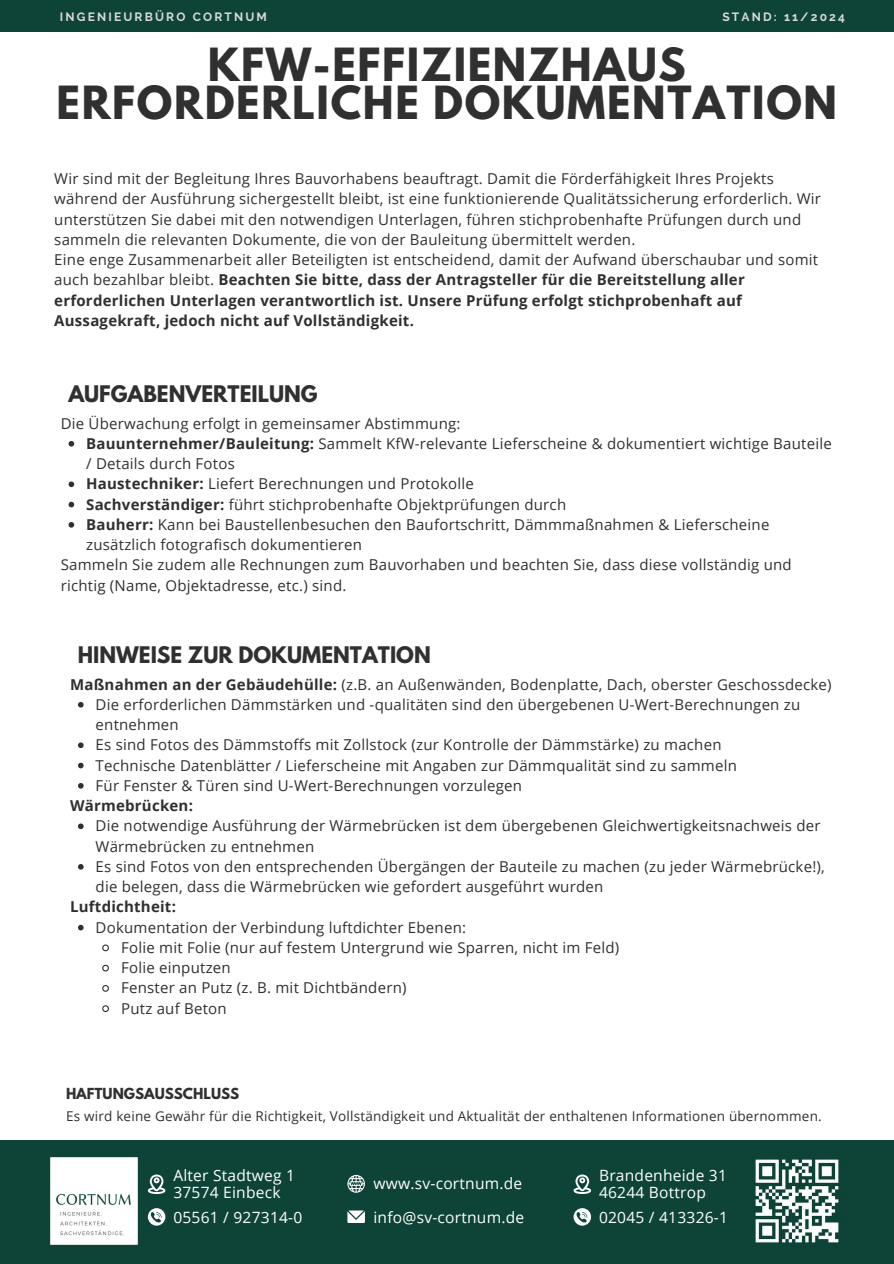
<style>
.page{position:relative;width:894px;height:1264px;background:#fff}
.page>*{position:absolute;margin:0;border:0;box-sizing:border-box;transform-origin:0 0}
.t1{font:700 40.5px/38.2px "League Spartan";letter-spacing:.04em;color:#303030;text-align:center}
.t2{font:700 20.25px "League Spartan";color:#303030}
.t3{font:15.6px/16.8px "Open Sans";letter-spacing:.015em;color:#fff}
.t4{font:15px/20.2px "Open Sans";letter-spacing:.015em;color:#303030}
.t5{font:700 15px "Open Sans";letter-spacing:.015em;color:#303030}
.t6{font:13.5px "Open Sans";letter-spacing:.015em;color:#303030}
.t7{font:700 13.5px "League Spartan";color:#303030}
.t8{font:700 12px "Raleway";letter-spacing:.18em;color:#d9d9d9}
.s1{font-weight:700}
</style>
<div class="page">
<div style="left:0;top:1140px;width:893px;height:123px;background:#0e4437"></div>
<div style="left:0;top:0;width:893px;height:32px;background:#0e4437"></div>
<img style="left:51px;top:1157px;width:86px;height:87px">
<img style="left:755px;top:1159px;width:84px;height:84px">
<svg style="left:148px;top:1208px;width:17px;height:17px"></svg>
<svg style="left:347px;top:1210px;width:18px;height:12px"></svg>
<svg style="left:148px;top:1174px;width:17px;height:19px"></svg>
<svg style="left:347px;top:1174px;width:18px;height:18px"></svg>
<svg style="left:573px;top:1174px;width:18px;height:19px"></svg>
<svg style="left:573px;top:1208px;width:18px;height:17px"></svg>
<svg style="left:69px;top:441px;width:5px;height:5px"></svg>
<svg style="left:69px;top:481px;width:5px;height:6px"></svg>
<svg style="left:69px;top:502px;width:5px;height:5px"></svg>
<svg style="left:69px;top:522px;width:5px;height:5px"></svg>
<svg style="left:78px;top:702px;width:6px;height:5px"></svg>
<svg style="left:78px;top:742px;width:6px;height:6px"></svg>
<svg style="left:78px;top:762px;width:6px;height:6px"></svg>
<svg style="left:78px;top:783px;width:6px;height:5px"></svg>
<svg style="left:78px;top:823px;width:6px;height:6px"></svg>
<svg style="left:78px;top:864px;width:6px;height:5px"></svg>
<svg style="left:78px;top:924px;width:6px;height:6px"></svg>
<svg style="left:102px;top:944px;width:7px;height:8px"></svg>
<svg style="left:102px;top:964px;width:7px;height:8px"></svg>
<svg style="left:102px;top:985px;width:7px;height:7px"></svg>
<svg style="left:102px;top:1005px;width:7px;height:7px"></svg>
<p class="t8" style="left:60px;top:10px;width:208px">INGENIEURBÜRO CORTNUM</p>
<p class="t8" style="left:722px;top:10px;width:124px">STAND: 11/2024</p>
<p class="t1" style="left:57px;top:51px;width:781px">KFW-EFFIZIENZHAUS<br>ERFORDERLICHE DOKUMENTATION</p>
<p class="t4" style="left:54px;top:168px;width:768px">Wir sind mit der Begleitung Ihres Bauvorhabens beauftragt. Damit die Förderfähigkeit Ihres Projekts während der Ausführung sichergestellt bleibt, ist eine funktionierende Qualitätssicherung erforderlich. Wir unterstützen Sie dabei mit den notwendigen Unterlagen, führen stichprobenhafte Prüfungen durch und sammeln die relevanten Dokumente, die von der Bauleitung übermittelt werden.<br>Eine enge Zusammenarbeit aller Beteiligten ist entscheidend, damit der Aufwand überschaubar und somit auch bezahlbar bleibt. <span class="s1">Beachten Sie bitte, dass der Antragsteller für die Bereitstellung aller erforderlichen Unterlagen verantwortlich ist. Unsere Prüfung erfolgt stichprobenhaft auf Aussagekraft, jedoch nicht auf Vollständigkeit.</span></p>
<p class="t2" style="left:68px;top:384px;width:251px">AUFGABENVERTEILUNG</p>
<p class="t4" style="left:61px;top:412px;width:401px">Die Überwachung erfolgt in gemeinsamer Abstimmung:</p>
<p class="t4" style="left:86px;top:433px;width:746px"><span class="s1">Bauunternehmer/Bauleitung:</span> Sammelt KfW-relevante Lieferscheine &amp; dokumentiert wichtige Bauteile / Details durch Fotos</p>
<p class="t4" style="left:86px;top:473px;width:389px"><span class="s1">Haustechniker:</span> Liefert Berechnungen und Protokolle</p>
<p class="t4" style="left:86px;top:493px;width:481px"><span class="s1">Sachverständiger:</span> führt stichprobenhafte Objektprüfungen durch</p>
<p class="t4" style="left:86px;top:514px;width:684px"><span class="s1">Bauherr:</span> Kann bei Baustellenbesuchen den Baufortschritt, Dämmmaßnahmen &amp; Lieferscheine zusätzlich fotografisch dokumentieren</p>
<p class="t4" style="left:61px;top:554px;width:732px">Sammeln Sie zudem alle Rechnungen zum Bauvorhaben und beachten Sie, dass diese vollständig und richtig (Name, Objektadresse, etc.) sind.</p>
<p class="t2" style="left:78px;top:645px;width:354px">HINWEISE ZUR DOKUMENTATION</p>
<p class="t4" style="left:70px;top:673px;width:762px"><span class="s1">Maßnahmen an der Gebäudehülle:</span> (z.B. an Außenwänden, Bodenplatte, Dach, oberster Geschossdecke)</p>
<p class="t4" style="left:96px;top:694px;width:706px">Die erforderlichen Dämmstärken und -qualitäten sind den übergebenen U-Wert-Berechnungen zu entnehmen</p>
<p class="t4" style="left:96px;top:734px;width:627px">Es sind Fotos des Dämmstoffs mit Zollstock (zur Kontrolle der Dämmstärke) zu machen</p>
<p class="t4" style="left:96px;top:754px;width:642px">Technische Datenblätter / Lieferscheine mit Angaben zur Dämmqualität sind zu sammeln</p>
<p class="t4" style="left:96px;top:775px;width:428px">Für Fenster &amp; Türen sind U-Wert-Berechnungen vorzulegen</p>
<p class="t5" style="left:70px;top:795px;width:124px">Wärmebrücken:</p>
<p class="t4" style="left:96px;top:815px;width:726px">Die notwendige Ausführung der Wärmebrücken ist dem übergebenen Gleichwertigkeitsnachweis der<br>Wärmebrücken zu entnehmen</p>
<p class="t4" style="left:96px;top:856px;width:730px">Es sind Fotos von den entsprechenden Übergängen der Bauteile zu machen (zu jeder Wärmebrücke!), die belegen, dass die Wärmebrücken wie gefordert ausgeführt wurden</p>
<h2 class="t5" style="left:70px;top:896px;width:107px">Luftdichtheit:</h2>
<p class="t4" style="left:96px;top:916px;width:372px">Dokumentation der Verbindung luftdichter Ebenen:</p>
<h2 class="t4" style="left:121px;top:937px;width:499px">Folie mit Folie (nur auf festem Untergrund wie Sparren, nicht im Feld)</h2>
<p class="t4" style="left:121px;top:957px;width:111px">Folie einputzen</p>
<h2 class="t4" style="left:121px;top:977px;width:287px">Fenster an Putz (z. B. mit Dichtbändern)</h2>
<p class="t4" style="left:121px;top:997px;width:107px">Putz auf Beton</p>
<p class="t7" style="left:66px;top:1086px;width:175px">HAFTUNGSAUSSCHLUSS</p>
<h1 class="t6" style="left:66px;top:1106px;width:757px">Es wird keine Gewähr für die Richtigkeit, Vollständigkeit und Aktualität der enthaltenen Informationen übernommen.</h1>
<p class="t3" style="left:173px;top:1166px;width:123px">Alter Stadtweg 1<br>37574 Einbeck</p>
<p class="t3" style="left:373px;top:1174px;width:150px">www.sv-cortnum.de</p>
<p class="t3" style="left:599px;top:1166px;width:129px">Brandenheide 31<br>46244 Bottrop</p>
<p class="t3" style="left:599px;top:1208px;width:130px">02045 / 413326-1</p>
<p class="t3" style="left:173px;top:1208px;width:130px">05561 / 927314-0</p>
<p class="t3" style="left:373px;top:1208px;width:152px">info@sv-cortnum.de</p>
</div>
